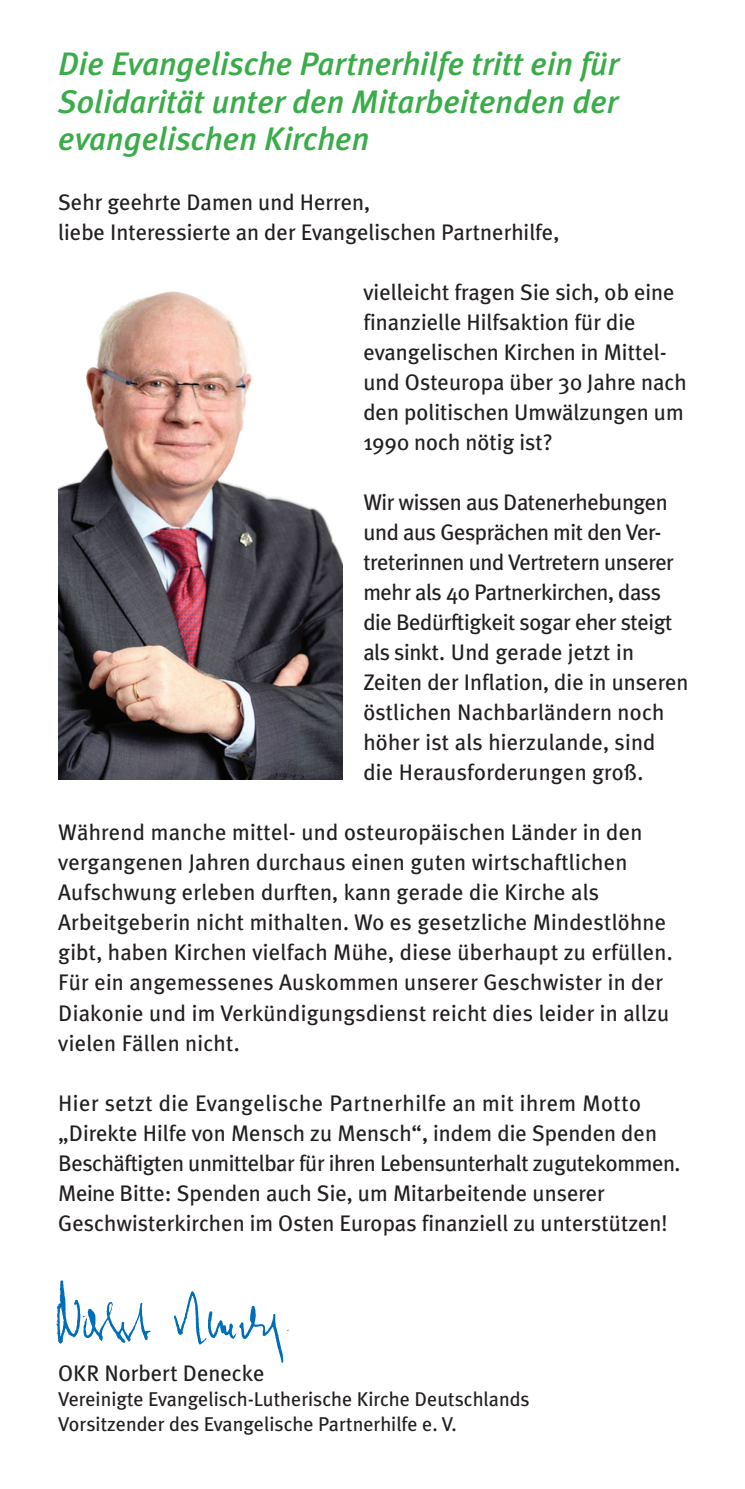
<style>
.page{position:relative;width:745px;height:1489px;background:#fff}
.page>*{position:absolute;margin:0;border:0;box-sizing:border-box;transform-origin:0 0}
.t1{font:italic 500 32.5px/37.5px "Meta Plus";color:#3aac49;text-align:justify}
.t2{font:22.5px/30px "Meta Plus";color:#231f20}
.t3{font:22.5px/30px "Meta Plus";letter-spacing:-.02em;color:#231f20}
.t4{font:20px "Meta Plus";color:#231f20}
</style>
<div class="page">
<img style="left:58px;top:291px;width:284px;height:488px">
<svg style="left:174px;top:1291px;width:115px;height:71px"></svg>
<svg style="left:56px;top:1280px;width:95px;height:63px"></svg>
<p class="t1" style="left:58px;top:45px;width:561px">Die Evangelische Partnerhilfe tritt ein für Solidarität unter den Mitarbeitenden der evangelischen Kirchen</p>
<p class="t2" style="left:58px;top:187px;width:313px">Sehr geehrte Damen und Herren,</p>
<p class="t2" style="left:58px;top:217px;width:502px">liebe Interessierte an der Evangelischen Partnerhilfe,</p>
<p class="t2" style="left:363px;top:277px;width:324px">vielleicht fragen Sie sich, ob eine finanzielle Hilfsaktion für die evangelischen Kirchen in Mittel&shy;und Osteuropa über 30 Jahre nach den politischen Umwälzungen um<br>1990 noch nötig ist?</p>
<p class="t3" style="left:363px;top:487px;width:326px">Wir wissen aus Datenerhebungen und aus Gesprächen mit den Ver&shy;treterinnen und Vertretern unserer mehr als 40 Partnerkirchen, dass die Bedürftigkeit sogar eher steigt als sinkt. Und gerade jetzt in<br>Zeiten der Inflation, die in unseren östlichen Nachbarländern noch höher ist als hierzulande, sind die Herausforderungen groß.</p>
<p class="t2" style="left:58px;top:817px;width:615px">Während manche mittel- und osteuropäischen Länder in den vergangenen Jahren durchaus einen guten wirtschaftlichen Aufschwung erleben durften, kann gerade die Kirche als Arbeitgeberin nicht mithalten. Wo es gesetzliche Mindestlöhne gibt, haben Kirchen vielfach Mühe, diese überhaupt zu erfüllen.<br>Für ein angemessenes Auskommen unserer Geschwister in der Diakonie und im Verkündigungsdienst reicht dies leider in allzu vielen Fällen nicht.</p>
<p class="t2" style="left:58px;top:1087px;width:623px">Hier setzt die Evangelische Partnerhilfe an mit ihrem Motto „Direkte Hilfe von Mensch zu Mensch“, indem die Spenden den<br>Beschäftigten unmittelbar für ihren Lebensunterhalt zugutekommen.</p>
<p class="t2" style="left:58px;top:1177px;width:610px">Meine Bitte: Spenden auch Sie, um Mitarbeitende unserer<br>Geschwisterkirchen im Osten Europas finanziell zu unterstützen!</p>
<p class="t2" style="left:58px;top:1357px;width:208px">OKR Norbert Denecke</p>
<p class="t4" style="left:58px;top:1386px;width:473px">Vereinigte Evangelisch-Lutherische Kirche Deutschlands</p>
<p class="t4" style="left:58px;top:1411px;width:400px">Vorsitzender des Evangelische Partnerhilfe e. V.</p>
</div>
